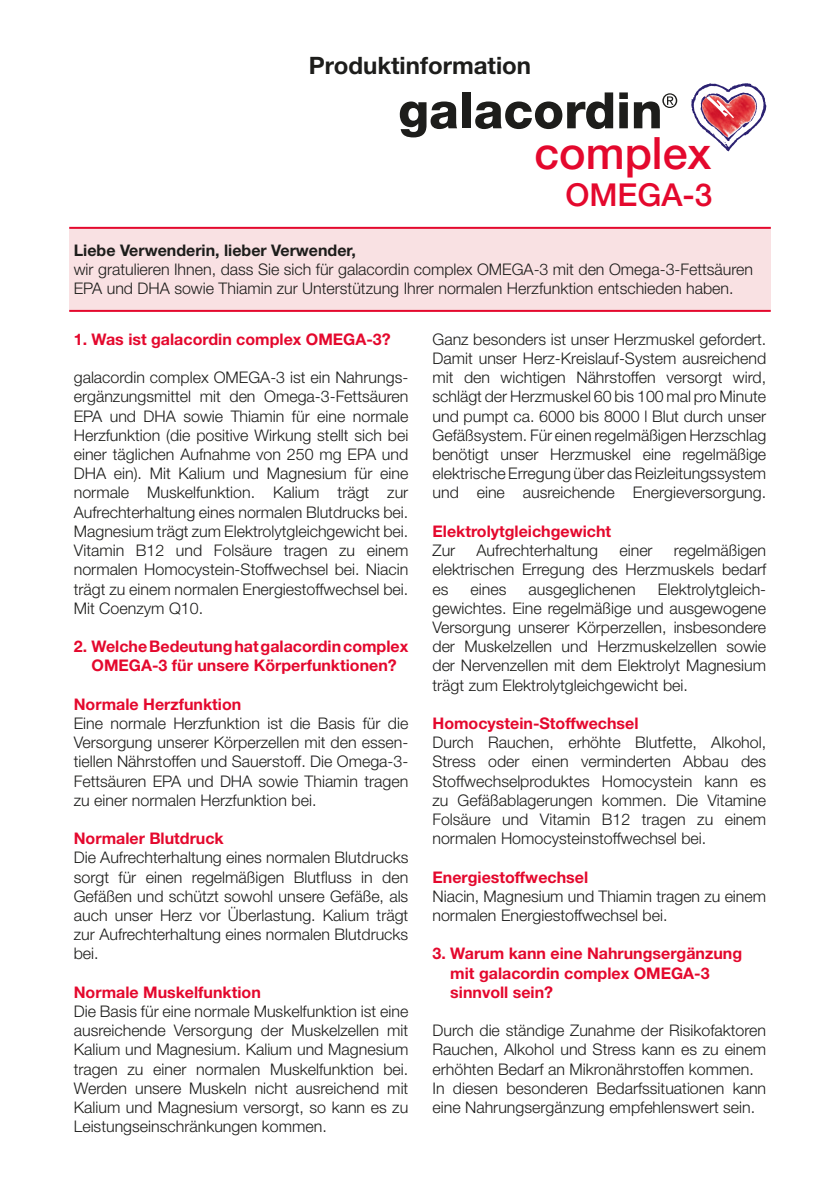
<style>
.page{position:relative;width:840px;height:1191px;background:#fff}
.page>*{position:absolute;margin:0;border:0;box-sizing:border-box;transform-origin:0 0}
.t1{font:500 44.6px "Helvetica Neue";color:#e4082d}
.t2{font:500 31.6px "Helvetica Neue";color:#e4082d}
.t3{font:700 24px "Helvetica Neue LT Std";color:#1d1d1b}
.t4{font:300 16px/19.2px "Helvetica Neue LT Std";color:#1d1d1b;text-align:justify}
.t5{font:700 16px/19.2px "Helvetica Neue LT Std";color:#e4082d;text-align:center}
.t6{font:700 16px "Helvetica Neue LT Std";color:#1d1d1b}
</style>
<div class="page">
<div style="left:69px;top:228px;width:701px;height:83px;background:#f9e1e3"></div>
<hr style="left:69px;top:310px;width:701px;height:2px;background:#e4082d">
<hr style="left:69px;top:227px;width:701px;height:2px;background:#e4082d">
<svg style="left:691px;top:83px;width:75px;height:68px"></svg>
<img style="left:701px;top:93px;width:54px;height:45px">
<svg style="left:399px;top:101px;width:58px;height:36px"></svg>
<div style="left:462px;top:92px;width:8px;height:36px;background:#1d1d1b"></div>
<svg style="left:475px;top:92px;width:138px;height:37px"></svg>
<svg style="left:619px;top:92px;width:8px;height:36px"></svg>
<svg style="left:633px;top:93px;width:44px;height:35px"></svg>
<h3 class="t3" style="left:308px;top:50px;width:224px">Produktinformation</h3>
<h1 class="t1" style="left:534px;top:126px;width:178px">complex</h1>
<h2 class="t2" style="left:565px;top:175px;width:148px">OMEGA-3</h2>
<p class="t6" style="left:74px;top:240px;width:283px">Liebe Verwenderin, lieber Verwender,</p>
<p class="t4" style="left:74px;top:259px;width:680px">wir gratulieren Ihnen, dass Sie sich für galacordin complex OMEGA-3 mit den Omega-3-Fettsäuren<br>EPA und DHA sowie Thiamin zur Unterstützung Ihrer normalen Herzfunktion entschieden haben.</p>
<p class="t5" style="left:74px;top:329px;width:318px">1. Was ist galacordin complex OMEGA-3?</p>
<p class="t4" style="left:74px;top:367px;width:336px">galacordin complex OMEGA-3 ist ein Nahrungs&shy;ergänzungsmittel mit den Omega-3-Fettsäuren EPA und DHA sowie Thiamin für eine normale Herzfunktion (die positive Wirkung stellt sich bei einer täglichen Aufnahme von 250 mg EPA und DHA ein). Mit Kalium und Magnesium für eine normale Muskelfunktion. Kalium trägt zur Aufrechterhaltung eines normalen Blutdrucks bei.<br>Magnesium trägt zum Elektrolytgleichgewicht bei.<br>Vitamin B12 und Folsäure tragen zu einem normalen Homocystein-Stoffwechsel bei. Niacin trägt zu einem normalen Energiestoffwechsel bei.<br>Mit Coenzym Q10.</p>
<p class="t5" style="left:74px;top:636px;width:336px">2. Welche Bedeutung hat galacordin complex<br>OMEGA-3 für unsere Körperfunktionen?</p>
<p class="t5" style="left:74px;top:694px;width:169px">Normale Herzfunktion</p>
<p class="t4" style="left:74px;top:713px;width:336px">Eine normale Herzfunktion ist die Basis für die Versorgung unserer Körperzellen mit den essen&shy;tiellen Nährstoffen und Sauerstoff. Die Omega-3- Fettsäuren EPA und DHA sowie Thiamin tragen zu einer normalen Herzfunktion bei.</p>
<p class="t5" style="left:74px;top:828px;width:151px">Normaler Blutdruck</p>
<p class="t4" style="left:74px;top:847px;width:336px">Die Aufrechterhaltung eines normalen Blutdrucks sorgt für einen regelmäßigen Blutfluss in den Gefäßen und schützt sowohl unsere Gefäße, als auch unser Herz vor Überlastung. Kalium trägt zur Aufrechterhaltung eines normalen Blutdrucks bei.</p>
<p class="t5" style="left:74px;top:982px;width:188px">Normale Muskelfunktion</p>
<p class="t4" style="left:74px;top:1001px;width:336px">Die Basis für eine normale Muskelfunktion ist eine ausreichende Versorgung der Muskelzellen mit Kalium und Magnesium. Kalium und Magnesium tragen zu einer normalen Muskelfunktion bei.<br>Werden unsere Muskeln nicht ausreichend mit Kalium und Magnesium versorgt, so kann es zu Leistungseinschränkungen kommen.</p>
<p class="t4" style="left:432px;top:329px;width:335px">Ganz besonders ist unser Herzmuskel gefordert.<br>Damit unser Herz-Kreislauf-System ausreichend mit den wichtigen Nährstoffen versorgt wird, schlägt der Herzmuskel 60 bis 100 mal pro Minute und pumpt ca. 6000 bis 8000 l Blut durch unser Gefäßsystem. Für einen regelmäßigen Herzschlag benötigt unser Herzmuskel eine regelmäßige elektrische Erregung über das Reizleitungssystem und eine ausreichende Energieversorgung.</p>
<p class="t5" style="left:432px;top:521px;width:180px">Elektrolytgleichgewicht</p>
<p class="t4" style="left:432px;top:540px;width:24px">Zur</p>
<p class="t4" style="left:476px;top:540px;width:123px">Aufrechterhaltung</p>
<p class="t4" style="left:619px;top:540px;width:35px">einer</p>
<p class="t4" style="left:432px;top:540px;width:335px;text-indent:241px">regelmäßigen elektrischen Erregung des Herzmuskels bedarf es</p>
<p class="t4" style="left:432px;top:579px;width:335px;text-indent:225px">Elektrolytgleich&shy;gewichtes. Eine regelmäßige und ausgewogene Versorgung unserer Körperzellen, insbesondere der Muskelzellen und Herzmuskelzellen sowie der Nervenzellen mit dem Elektrolyt Magnesium trägt zum Elektrolytgleichgewicht bei.</p>
<p class="t5" style="left:432px;top:713px;width:207px">Homocystein-Stoffwechsel</p>
<p class="t4" style="left:432px;top:732px;width:335px">Durch Rauchen, erhöhte Blutfette, Alkohol, Stress oder einen verminderten Abbau des Stoffwechselproduktes Homocystein kann es zu Gefäßablagerungen kommen. Die Vitamine Folsäure und Vitamin B12 tragen zu einem normalen Homocysteinstoffwechsel bei.</p>
<p class="t5" style="left:432px;top:867px;width:157px">Energiestoffwechsel</p>
<p class="t4" style="left:432px;top:886px;width:335px">Niacin, Magnesium und Thiamin tragen zu einem normalen Energiestoffwechsel bei.</p>
<p class="t5" style="left:450px;top:943px;width:293px;text-align:left;text-indent:-18px">3. Warum kann eine Nahrungsergänzung mit galacordin complex OMEGA-3 sinnvoll sein?</p>
<p class="t4" style="left:432px;top:1020px;width:335px;text-align:left">Durch die ständige Zunahme der Risikofaktoren Rauchen, Alkohol und Stress kann es zu einem erhöhten Bedarf an Mikronährstoffen kommen.<br>In diesen besonderen Bedarfssituationen kann eine Nahrungsergänzung empfehlenswert sein.</p>
<p class="t4" style="left:470px;top:579px;width:37px">eines</p>
<p class="t4" style="left:528px;top:579px;width:109px">ausgeglichenen</p>
</div>
